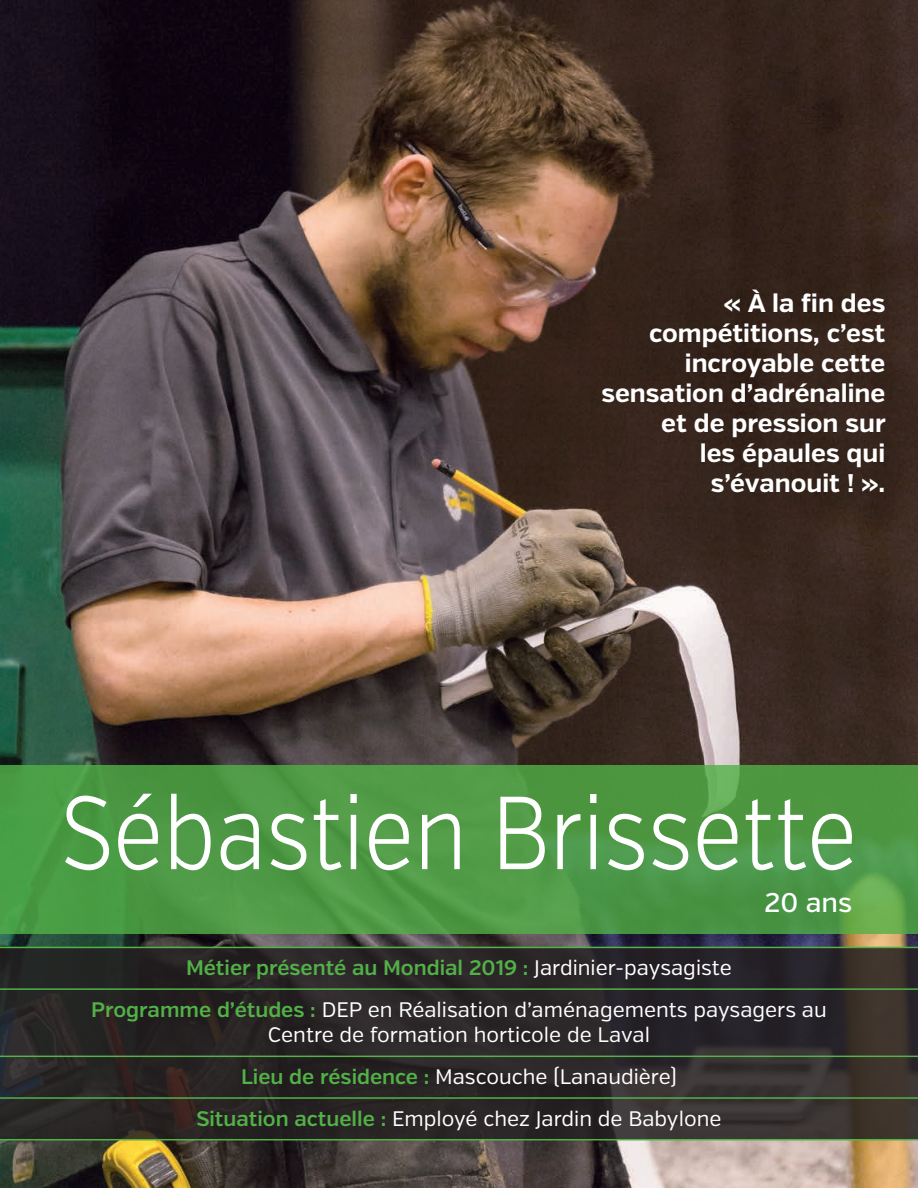
<style>
.page{position:relative;width:918px;height:1188px;background:#fff}
.page>*{position:absolute;margin:0;border:0;box-sizing:border-box;transform-origin:0 0}
.NOM{font:300 103.5px "Verb";color:#fff;scale:.85 1}
.AGE{font:500 27px "Verb";color:#fff}
.Citation_-_Blanc{font:700 25.5px/30px "Verb";color:#fff;text-align:right}
.Bloc_INFO_-_VERT_2_l{font:21px/25.5px "Verb";color:#fff;text-align:center}
.Bloc_INFO_-_VERT_2_l-2{font:600 21px "Verb";color:#52b147}
.s1{font-weight:400;color:#fff}
.s2{font-weight:600;color:#52b147}
</style>
<div class="page">
<img style="left:0;top:0;width:918px;height:1188px">
<svg style="left:0;top:948px;width:918px;height:191px;background:#2b2727"></svg>
<div style="left:0;top:765px;width:918px;height:168px;background:#4d9a46"></div>
<hr style="left:0;top:947px;width:918px;height:1px;background:#52b147">
<hr style="left:0;top:988px;width:918px;height:2px;background:#52b147">
<hr style="left:0;top:1056px;width:918px;height:1px;background:#52b147">
<hr style="left:0;top:1097px;width:918px;height:2px;background:#52b147">
<hr style="left:0;top:1139px;width:918px;height:1px;background:#52b147">
<p class="Citation_-_Blanc" style="left:601px;top:289px;width:286px">« À la fin des compétitions, c’est incroyable cette sensation d’adrénaline et de pression sur<br>les épaules qui s’évanouit ! ».</p>
<p class="NOM" style="left:61px;top:771px;width:939px">Sébastien Brissette</p>
<p class="AGE" style="left:764px;top:886px;width:89px">20 ans</p>
<p class="Bloc_INFO_-_VERT_2_l-2" style="left:186px;top:955px;width:547px">Métier présenté au Mondial 2019 : <span class="s1">Jardinier-paysagiste</span></p>
<p class="Bloc_INFO_-_VERT_2_l" style="left:91px;top:997px;width:737px"><span class="s2">Programme d’études :</span> DEP en Réalisation d’aménagements paysagers au<br>Centre de formation horticole de Laval</p>
<p class="Bloc_INFO_-_VERT_2_l" style="left:241px;top:1064px;width:437px"><span class="s2">Lieu de résidence :</span> Mascouche (Lanaudière)</p>
<p class="Bloc_INFO_-_VERT_2_l" style="left:196px;top:1106px;width:527px"><span class="s2">Situation actuelle :</span> Employé chez Jardin de Babylone</p>
</div>
